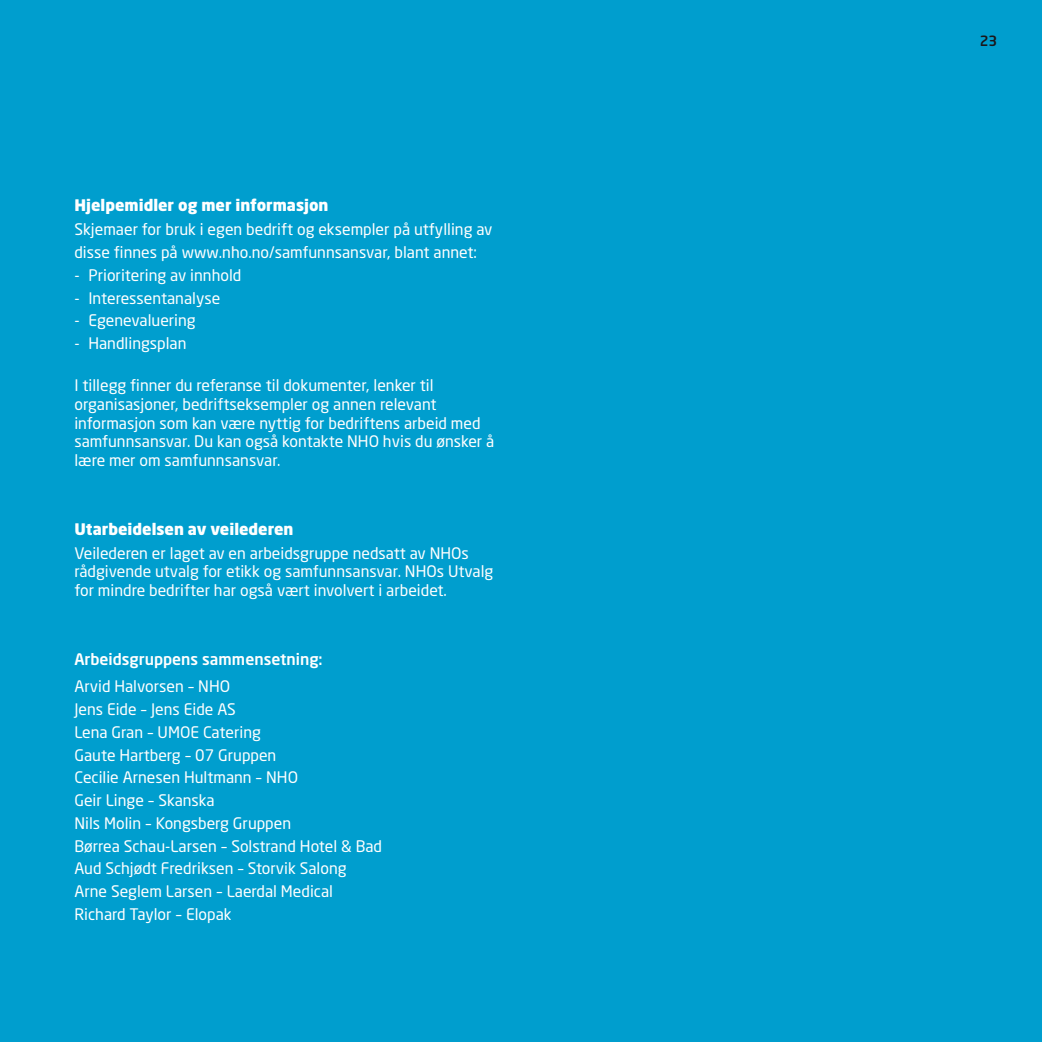
<style>
.page{position:relative;width:1042px;height:1042px;background:#009ece}
.page>*{position:absolute;margin:0;border:0;box-sizing:border-box;transform-origin:0 0}
.t1{font:15.75px/22.8px "Neo Sans";color:#fff}
.t2{font:900 15.75px "Neo Sans";color:#fff}
.t3{font:500 15.75px "Neo Sans";color:#fff}
.t4{font:500 14px "Neo Sans";color:#1a171b}
</style>
<div class="page">
<p class="t2" style="left:74px;top:195px;width:256px">Hjelpemidler og mer informasjon</p>
<p class="t1" style="left:74px;top:218px;width:419px">Skjemaer for bruk i egen bedrift og eksempler på utfylling av disse finnes på www.nho.no/samfunnsansvar, blant annet:</p>
<p class="t1" style="left:74px;top:263px;width:168px">- Prioritering av innhold</p>
<p class="t1" style="left:74px;top:286px;width:147px">- Interessentanalyse</p>
<p class="t1" style="left:74px;top:309px;width:123px">- Egenevaluering</p>
<p class="t1" style="left:74px;top:332px;width:114px">- Handlingsplan</p>
<p class="t1" style="left:74px;top:375px;width:421px;line-height:18.9px">I tillegg finner du referanse til dokumenter, lenker til organisasjoner, bedriftseksempler og annen relevant informasjon som kan være nyttig for bedriftens arbeid med samfunnsansvar. Du kan også kontakte NHO hvis du ønsker å lære mer om samfunnsansvar.</p>
<p class="t2" style="left:74px;top:518px;width:221px">Utarbeidelsen av veilederen</p>
<p class="t1" style="left:74px;top:543px;width:420px;line-height:18.9px">Veilederen er laget av en arbeidsgruppe nedsatt av NHOs rådgivende utvalg for etikk og samfunnsansvar. NHOs Utvalg for mindre bedrifter har også vært involvert i arbeidet.</p>
<p class="t3" style="left:74px;top:649px;width:250px">Arbeidsgruppens sammensetning:</p>
<p class="t1" style="left:74px;top:675px;width:309px">Arvid Halvorsen – NHO<br>Jens Eide – Jens Eide AS<br>Lena Gran – UMOE Catering<br>Gaute Hartberg – 07 Gruppen<br>Cecilie Arnesen Hultmann – NHO<br>Geir Linge – Skanska<br>Nils Molin – Kongsberg Gruppen<br>Børrea Schau-Larsen – Solstrand Hotel &amp; Bad<br>Aud Schjødt Fredriksen – Storvik Salong<br>Arne Seglem Larsen – Laerdal Medical<br>Richard Taylor – Elopak</p>
<p class="t4" style="left:979px;top:32px;width:19px">23</p>
</div>
